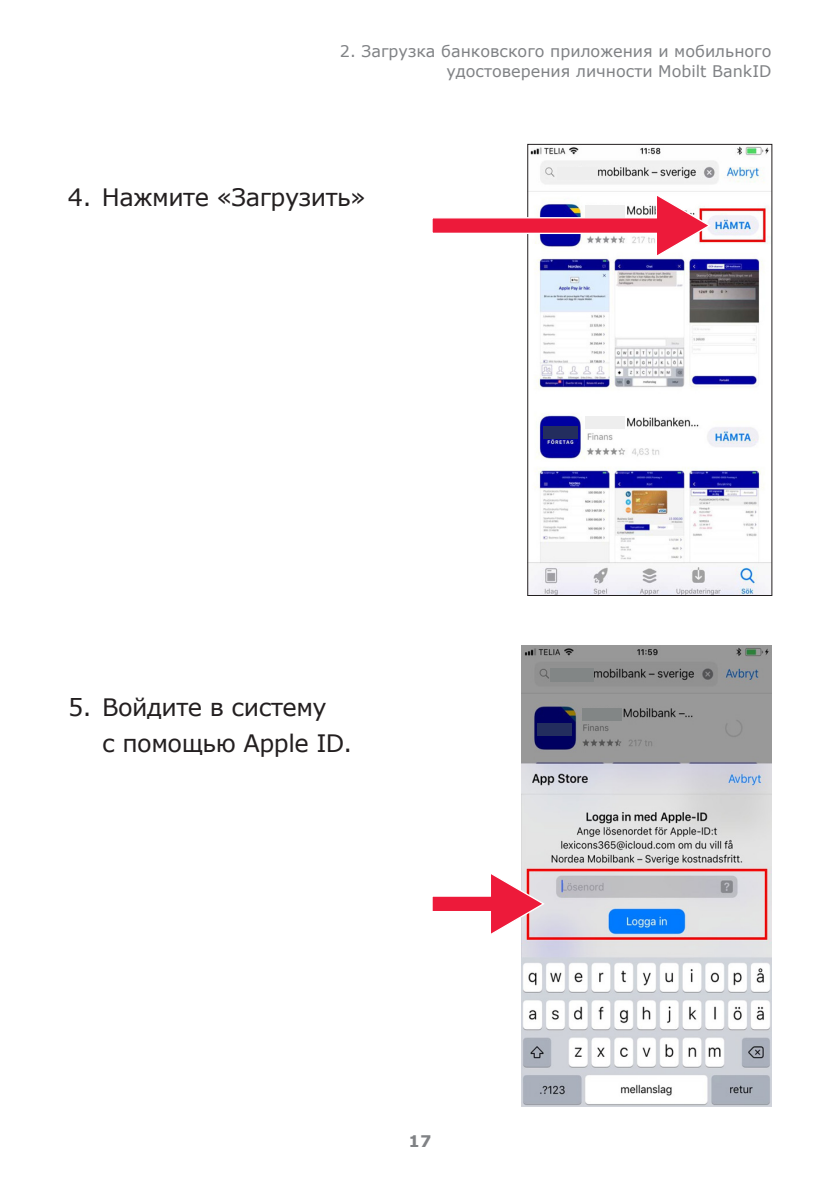
<style>
.page{position:relative;width:840px;height:1191px;background:#fff}
.page>*{position:absolute;margin:0;border:0;box-sizing:border-box;transform-origin:0 0}
.t1{font:24px/36px "Verdana";letter-spacing:-.02em;color:#231f20}
.t2{font:16px/20px "Verdana";color:#808285;text-align:right}
.t3{font:700 16px "Verdana";color:#808285}
</style>
<div class="page">
<img style="left:529px;top:146px;width:241px;height:448px">
<div style="left:527px;top:144px;width:245px;height:452px;border:1px solid #231f20"></div>
<img style="left:521px;top:646px;width:250px;height:460px">
<svg style="left:432px;top:192px;width:279px;height:67px"></svg>
<svg style="left:432px;top:870px;width:114px;height:67px"></svg>
<div style="left:549px;top:668px;width:44px;height:13px;background:#828686"></div>
<div style="left:537px;top:723px;width:34px;height:12px;background:#232d5e"></div>
<div style="left:543px;top:426px;width:34px;height:13px;background:#232d5e"></div>
<div style="left:585px;top:417px;width:39px;height:12px;background:#eee"></div>
<div style="left:585px;top:205px;width:39px;height:13px;background:#eee"></div>
<div style="left:557px;top:168px;width:39px;height:12px;background:#eee"></div>
<div style="left:581px;top:708px;width:40px;height:12px;background:#828686"></div>
<p class="t2" style="left:340px;top:41px;width:433px">2. Загрузка банковского приложения и мобильного удостоверения личности Mobilt BankID</p>
<h1 class="t1" style="left:68px;top:178px;width:299px">4. Нажмите «Загрузить»</h1>
<h1 class="t1" style="left:102px;top:689px;width:251px;text-indent:-34px">5. Войдите в систему<br>с помощью Apple ID.</h1>
<p class="t3" style="left:408px;top:1129px;width:24px">17</p>
</div>
